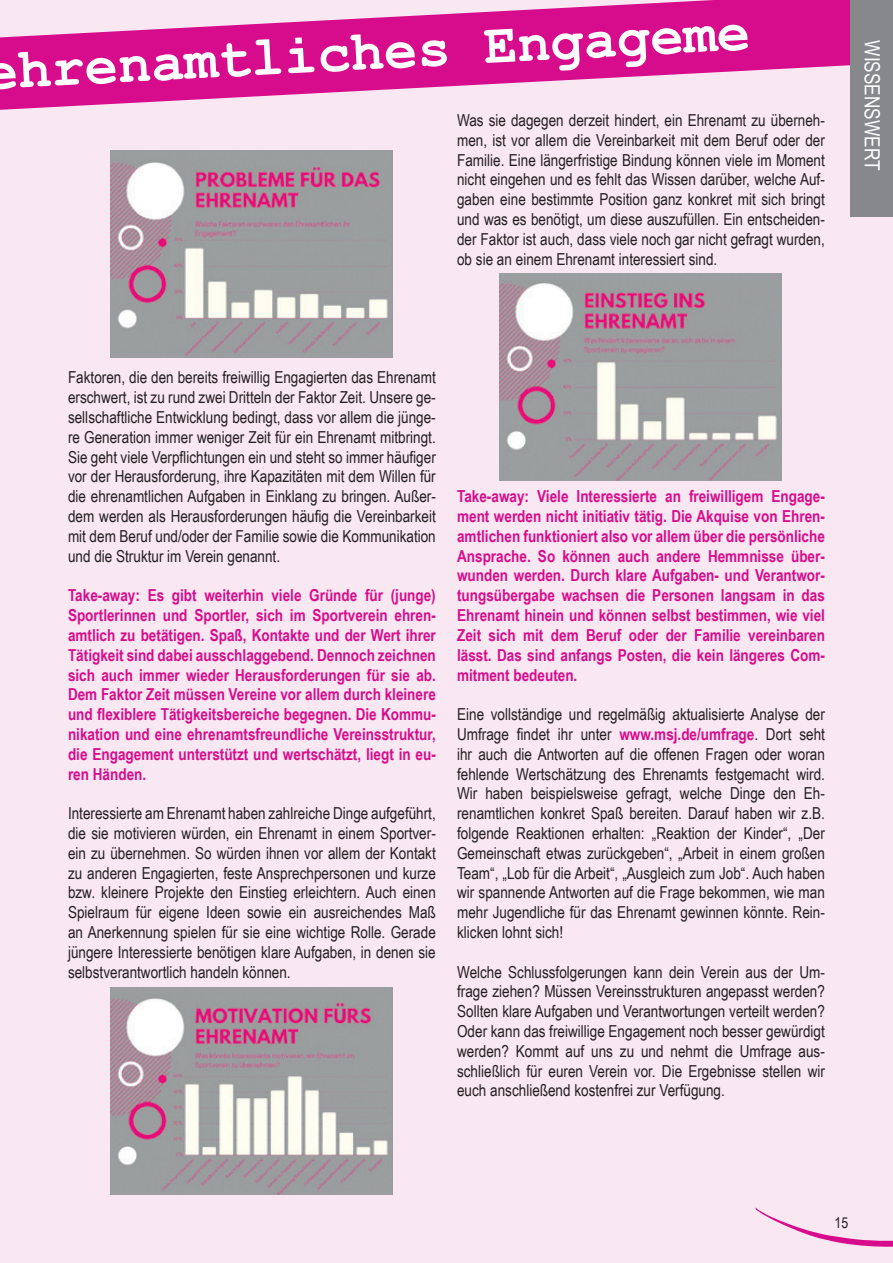
<style>
.page{position:relative;width:893px;height:1263px;background:#f9e7f1}
.page>*{position:absolute;margin:0;border:0;box-sizing:border-box;transform-origin:0 0}
.t1{font:700 55.5px "Courier New";color:#fff}
.t2{font:21px "Arial Narrow";color:#fff}
.t3{font:16.5px/19.8px "Arial Narrow";color:#231f20;text-align:justify}
.t4{font:700 16.5px/19.8px "Arial Narrow";color:#d70c8c;text-align:justify}
.t5{font:15px "Arial Narrow";color:#231f20}
.s1{font-weight:700;color:#d70c8c}
</style>
<div class="page">
<svg style="left:755px;top:1207px;width:138px;height:40px"></svg>
<svg style="left:0;top:0;width:850px;height:110px;fill:#d70c8c"></svg>
<div style="left:850px;top:0;width:43px;height:217px;background:#86888b"></div>
<img style="left:110px;top:151px;width:283px;height:207px">
<img style="left:110px;top:988px;width:283px;height:206px">
<img style="left:499px;top:274px;width:283px;height:207px">
<h1 class="t1" style="left:-17px;top:38px;width:768px;rotate:-3deg">ehrenamtliches Engageme</h1>
<p class="t3" style="left:457px;top:110px;width:369px">Was sie dagegen derzeit hindert, ein Ehrenamt zu überneh&shy;men, ist vor allem die Vereinbarkeit mit dem Beruf oder der Familie. Eine längerfristige Bindung können viele im Moment nicht eingehen und es fehlt das Wissen darüber, welche Auf&shy;gaben eine bestimmte Position ganz konkret mit sich bringt und was es benötigt, um diese auszufüllen. Ein entscheiden&shy;der Faktor ist auch, dass viele noch gar nicht gefragt wurden, ob sie an einem Ehrenamt interessiert sind.</p>
<p class="t2" style="left:888px;top:40px;width:131px;rotate:90deg">WISSENSWERT</p>
<p class="t3" style="left:68px;top:367px;width:369px">Faktoren, die den bereits freiwillig Engagierten das Ehrenamt erschwert, ist zu rund zwei Dritteln der Faktor Zeit. Unsere ge&shy;sellschaftliche Entwicklung bedingt, dass vor allem die jünge&shy;re Generation immer weniger Zeit für ein Ehrenamt mitbringt.<br>Sie geht viele Verpflichtungen ein und steht so immer häufiger vor der Herausforderung, ihre Kapazitäten mit dem Willen für die ehrenamtlichen Aufgaben in Einklang zu bringen. Außer&shy;dem werden als Herausforderungen häufig die Vereinbarkeit mit dem Beruf und/oder der Familie sowie die Kommunikation und die Struktur im Verein genannt.</p>
<p class="t4" style="left:68px;top:585px;width:369px">Take-away: Es gibt weiterhin viele Gründe für (junge)<br>Sportlerinnen und Sportler, sich im Sportverein ehren&shy;amtlich zu betätigen. Spaß, Kontakte und der Wert ihrer Tätigkeit sind dabei ausschlaggebend. Dennoch zeichnen sich auch immer wieder Herausforderungen für sie ab.<br>Dem Faktor Zeit müssen Vereine vor allem durch kleinere und flexiblere Tätigkeitsbereiche begegnen. Die Kommu&shy;nikation und eine ehrenamtsfreundliche Vereinsstruktur, die Engagement unterstützt und wertschätzt, liegt in eu&shy;ren Händen.</p>
<p class="t3" style="left:68px;top:803px;width:369px">Interessierte am Ehrenamt haben zahlreiche Dinge aufgeführt, die sie motivieren würden, ein Ehrenamt in einem Sportver&shy;ein zu übernehmen. So würden ihnen vor allem der Kontakt zu anderen Engagierten, feste Ansprechpersonen und kurze bzw. kleinere Projekte den Einstieg erleichtern. Auch einen Spielraum für eigene Ideen sowie ein ausreichendes Maß an Anerkennung spielen für sie eine wichtige Rolle. Gerade jüngere Interessierte benötigen klare Aufgaben, in denen sie selbstverantwortlich handeln können.</p>
<p class="t4" style="left:457px;top:486px;width:369px">Take-away: Viele Interessierte an freiwilligem Engage&shy;ment werden nicht initiativ tätig. Die Akquise von Ehren&shy;amtlichen funktioniert also vor allem über die persönliche Ansprache. So können auch andere Hemmnisse über&shy;wunden werden. Durch klare Aufgaben- und Verantwor&shy;tungsübergabe wachsen die Personen langsam in das Ehrenamt hinein und können selbst bestimmen, wie viel Zeit sich mit dem Beruf oder der Familie vereinbaren lässt. Das sind anfangs Posten, die kein längeres Com&shy;mitment bedeuten.</p>
<p class="t3" style="left:457px;top:704px;width:369px">Eine vollständige und regelmäßig aktualisierte Analyse der Umfrage findet ihr unter <span class="s1">www.msj.de/umfrage</span>. Dort seht ihr auch die Antworten auf die offenen Fragen oder woran fehlende Wertschätzung des Ehrenamts festgemacht wird.<br>Wir haben beispielsweise gefragt, welche Dinge den Eh&shy;renamtlichen konkret Spaß bereiten. Darauf haben wir z.B. folgende Reaktionen erhalten: „Reaktion der Kinder“, „Der Gemeinschaft etwas zurückgeben“, „Arbeit in einem großen Team“, „Lob für die Arbeit“, „Ausgleich zum Job“. Auch haben wir spannende Antworten auf die Frage bekommen, wie man mehr Jugendliche für das Ehrenamt gewinnen könnte. Rein&shy;klicken lohnt sich!</p>
<p class="t3" style="left:457px;top:961px;width:369px">Welche Schlussfolgerungen kann dein Verein aus der Um&shy;frage ziehen? Müssen Vereinsstrukturen angepasst werden?<br>Sollten klare Aufgaben und Verantwortungen verteilt werden?<br>Oder kann das freiwillige Engagement noch besser gewürdigt werden? Kommt auf uns zu und nehmt die Umfrage aus&shy;schließlich für euren Verein vor. Die Ergebnisse stellen wir euch anschließend kostenfrei zur Verfügung.</p>
<p class="t5" style="left:835px;top:1212px;width:15px">15</p>
</div>
